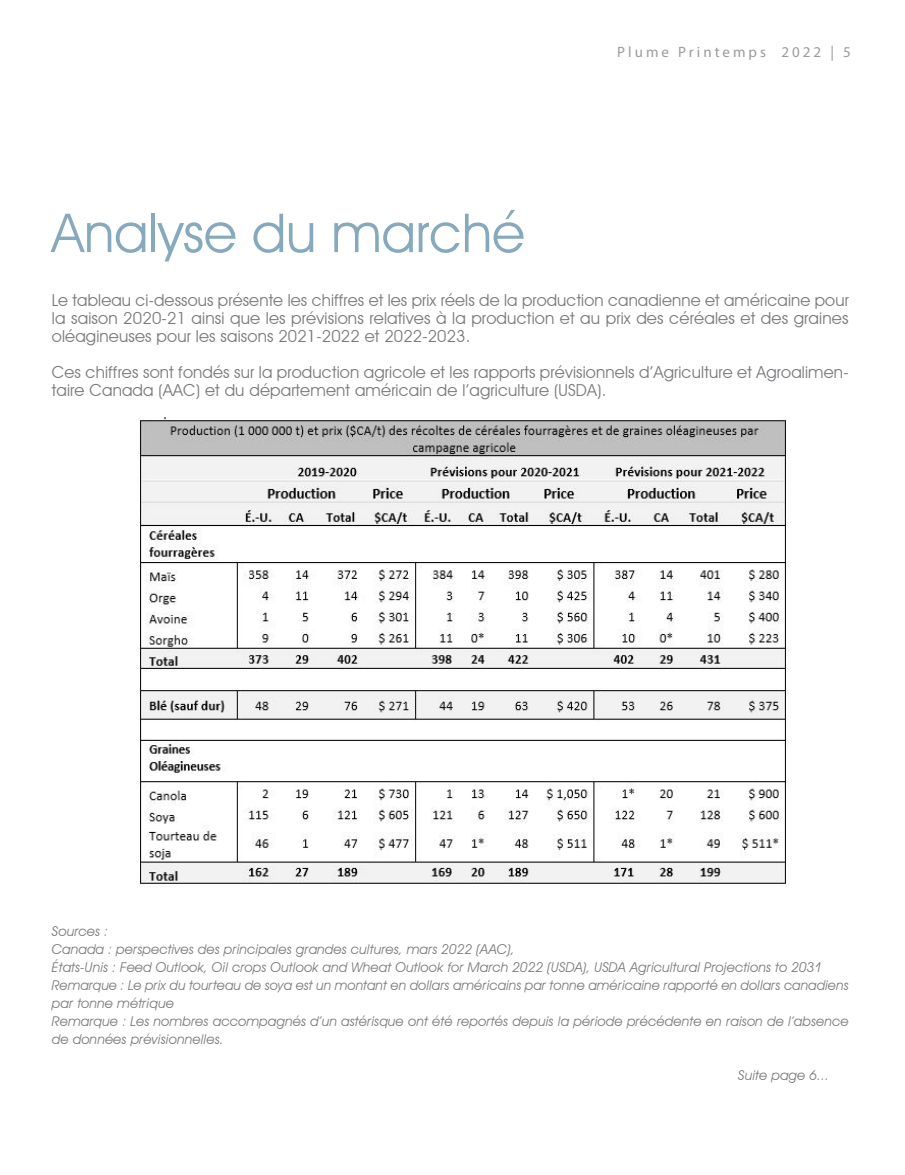
<style>
.page{position:relative;width:905px;height:1175px;background:#fff}
.page>*{position:absolute;margin:0;border:0;box-sizing:border-box;transform-origin:0 0}
.t1{font:54px "Avant Garde IT Cby BT";color:#6894ad}
.t2{font:16.5px/18px "Avant Garde IT Cby BT";letter-spacing:.01em;color:#77797c;text-align:justify}
.t3{font:15px "Myriad Pro";letter-spacing:.2em;color:#999b9c}
.t4{font:italic 13.5px/18px "Avant Garde IT Cby BT";letter-spacing:.01em;color:#77797c}
</style>
<div class="page">
<img style="left:138px;top:417px;width:650px;height:469px">
<h1 class="t1" style="left:52px;top:200px;width:474px">Analyse du marché</h1>
<p class="t3" style="left:617px;top:43px;width:235px">Plume Printemps 2022 | 5</p>
<p class="t2" style="left:52px;top:291px;width:798px">Le tableau ci-dessous présente les chiffres et les prix réels de la production canadienne et américaine pour la saison 2020-21 ainsi que les prévisions relatives à la production et au prix des céréales et des graines oléagineuses pour les saisons 2021-2022 et 2022-2023.</p>
<p class="t2" style="left:52px;top:363px;width:798px">Ces chiffres sont fondés sur la production agricole et les rapports prévisionnels d’Agriculture et Agroalimen&shy;taire Canada (AAC) et du département américain de l’agriculture (USDA).</p>
<p class="t4" style="left:52px;top:922px;width:798px">Sources :<br>Canada : perspectives des principales grandes cultures, mars 2022 (AAC),<br>États-Unis : Feed Outlook, Oil crops Outlook and Wheat Outlook for March 2022 (USDA), USDA Agricultural Projections to 2031<br>Remarque : Le prix du tourteau de soya est un montant en dollars américains par tonne américaine rapporté en dollars canadiens par tonne métrique<br>Remarque : Les nombres accompagnés d’un astérisque ont été reportés depuis la période précédente en raison de l’absence de données prévisionnelles.</p>
<p class="t4" style="left:738px;top:1066px;width:92px">Suite page 6...</p>
</div>
